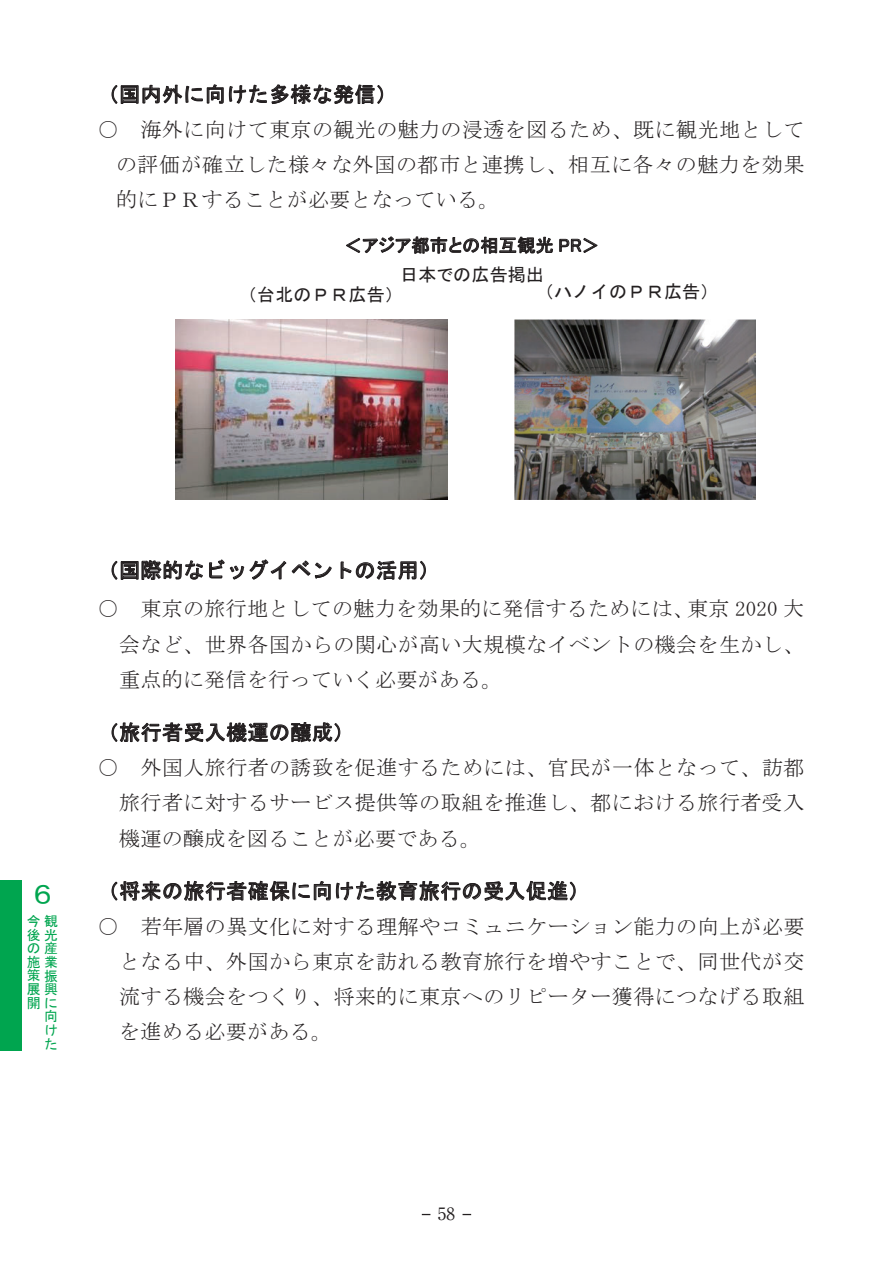
<style>
.page{position:relative;width:893px;height:1263px;background:#fff}
.page>*{position:absolute;margin:0;border:0;box-sizing:border-box;transform-origin:0 0}
.t1{font:27.6px "MS Gothic";color:#00a54f}
.t2{font:21px/35.2px "MS Mincho";letter-spacing:.02em;color:#231f20;text-align:justify}
.t3{font:21px "MS Gothic";letter-spacing:.02em;color:#231f20}
.t4{font:18px "MS P Gothic";letter-spacing:.015em;color:#231f20}
.t5{font:18px "MS Gothic";letter-spacing:.015em;color:#231f20}
.t6{font:16.95px "Ryumin Pro";color:#231f20}
.t7{font:13.8px/13.6px "MS Gothic";color:#00a54f;text-align:right}
</style>
<div class="page">
<svg style="left:112px;top:84px;width:271px;height:20px"></svg>
<svg style="left:112px;top:560px;width:91px;height:20px"></svg>
<svg style="left:209px;top:559px;width:77px;height:21px"></svg>
<svg style="left:292px;top:560px;width:40px;height:18px"></svg>
<svg style="left:341px;top:561px;width:85px;height:19px"></svg>
<svg style="left:112px;top:722px;width:228px;height:21px"></svg>
<svg style="left:112px;top:881px;width:464px;height:20px"></svg>
<svg style="left:346px;top:236px;width:207px;height:18px"></svg>
<svg style="left:559px;top:238px;width:39px;height:15px"></svg>
<img style="left:515px;top:319px;width:241px;height:180px">
<img style="left:175px;top:320px;width:273px;height:179px">
<div style="left:0;top:880px;width:21px;height:170px;background:#00a54f"></div>
<p class="t3" style="left:98px;top:84px;width:301px">（国内外に向けた多様な発信）</p>
<p class="t2" style="left:116px;top:112px;width:690px;text-indent:-18px">○ 海外に向けて東京の観光の魅力の浸透を図るため、既に観光地としての評価が確立した様々な外国の都市と連携し、相互に各々の魅力を効果的にＰＲすることが必要となっている。</p>
<p class="t4" style="left:344px;top:236px;width:257px">＜アジア都市との相互観光 PR＞</p>
<p class="t5" style="left:239px;top:285px;width:166px">（台北のＰＲ広告）</p>
<p class="t5" style="left:536px;top:282px;width:184px">（ハノイのＰＲ広告）</p>
<p class="t4" style="left:400px;top:265px;width:146px">日本での広告掲出</p>
<h1 class="t1" style="left:29px;top:880px;width:23px">６</h1>
<p class="t7" style="left:27px;top:914px;width:32px">今観後光の産施業策振展興開に向<br>け<br>た</p>
<p class="t3" style="left:98px;top:559px;width:343px">（国際的なビッグイベントの活用）</p>
<p class="t2" style="left:119px;top:591px;width:687px;text-indent:-21px">○ 東京の旅行地としての魅力を効果的に発信するためには、東京 2020 大会など、世界各国からの関心が高い大規模なイベントの機会を生かし、重点的に発信を行っていく必要がある。</p>
<p class="t3" style="left:98px;top:722px;width:258px">（旅行者受入機運の醸成）</p>
<p class="t2" style="left:119px;top:750px;width:687px;text-indent:-21px">○ 外国人旅行者の誘致を促進するためには、官民が一体となって、訪都旅行者に対するサービス提供等の取組を推進し、都における旅行者受入機運の醸成を図ることが必要である。</p>
<p class="t3" style="left:98px;top:880px;width:493px">（将来の旅行者確保に向けた教育旅行の受入促進）</p>
<p class="t2" style="left:119px;top:908px;width:687px;text-indent:-21px">○ 若年層の異文化に対する理解やコミュニケーション能力の向上が必要となる中、外国から東京を訪れる教育旅行を増やすことで、同世代が交流する機会をつくり、将来的に東京へのリピーター獲得につなげる取組を進める必要がある。</p>
<p class="t6" style="left:438px;top:1200px;width:19px">58</p>
</div>
